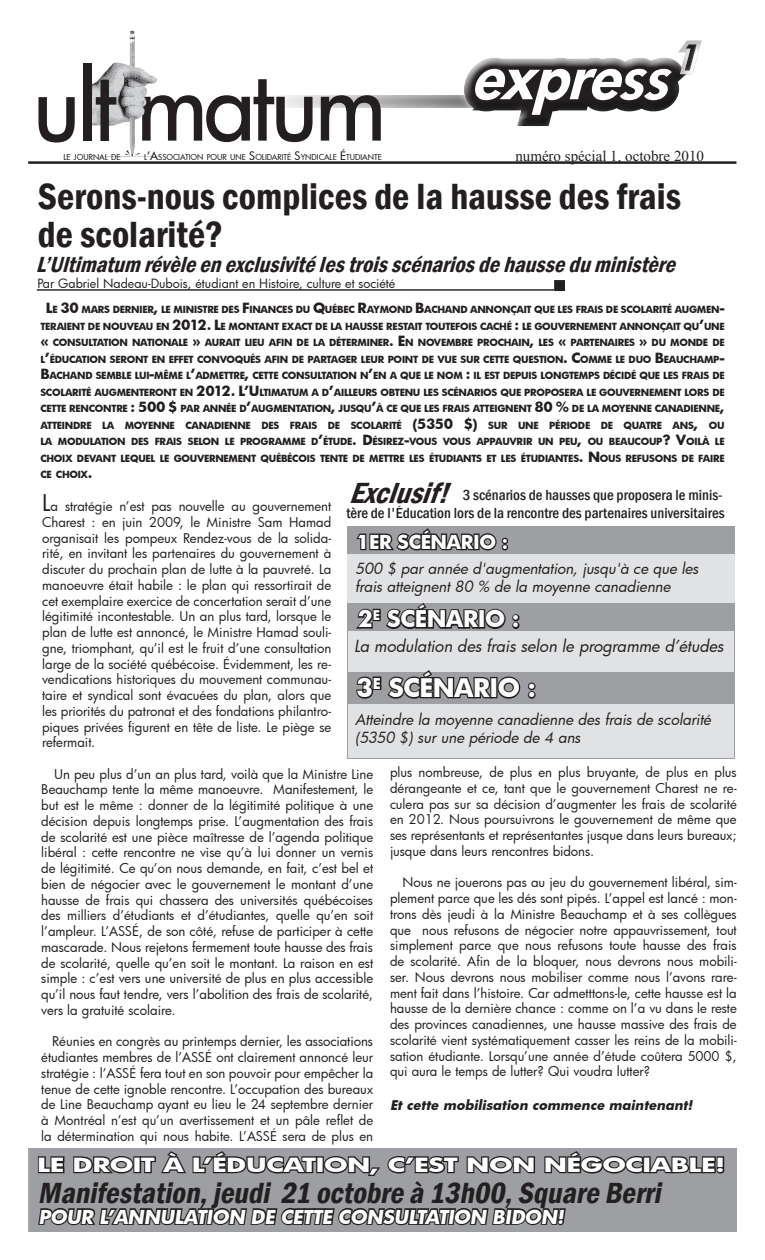
<style>
.page{position:relative;width:765px;height:1260px;background:#fff}
.page>*{position:absolute;margin:0;border:0;box-sizing:border-box;transform-origin:0 0}
.t1{font:500 93.75px "Futura";letter-spacing:-.04em;color:#231f20}
.t2{font:italic 800 60px "Futura";color:#fff}
.Titre_article{font:600 condensed 37.5px/37.5px "Franklin Gothic";color:#231f20}
.Titre_article-2{font:italic 600 condensed 30px "Franklin Gothic";color:#231f20}
.encadré_camp_de_form{font:italic 600 condensed 30px "Franklin Gothic";color:#231f20}
.Intertitre{font:700 25px "Futura";letter-spacing:-.02em;color:#fff}
.sous-titre{font:italic 600 condensed 22.5px "Franklin Gothic";color:#231f20}
.Intertitre-2{font:700 22.5px "Futura";letter-spacing:-.02em;color:#fff}
.Intertitre-3{font:700 19.12px "Futura";letter-spacing:-.02em;color:#fff;scale:1.39 1}
.Intertitre-4{font:700 18.75px "Futura";letter-spacing:-.02em;color:#fff}
.t3{font:italic 16.25px "Futura";color:#231f20}
.t4{font:italic 15px/18px "Futura";color:#231f20}
.t5{font:500 condensed 15px/18px "Franklin Gothic";color:#231f20;text-align:right}
.t6{font:15px "Times New Roman";color:#231f20}
.t7{font:13.12px/15.8px "Futura";color:#231f20;text-align:justify}
.t8{font:italic 700 13.12px "Futura";color:#231f20}
.t9{font:12.5px "Futura";color:#231f20}
.Intertitre-5{font:700 9.62px/16.5px "Futura";letter-spacing:-.03em;color:#231f20;text-align:justify}
.t10{font:500 8px "Futura";color:#231f20}
.s1{font-size:11.38px}
.s2{font-size:13.75px}
.s3{font-size:22.5px}
</style>
<div class="page">
<div style="left:111px;top:95px;width:467px;height:14px;background:#fff;opacity:.75"></div>
<div style="left:411px;top:0;width:354px;height:160px;background:#fff"></div>
<svg style="left:86px;top:30px;width:75px;height:127px"></svg>
<hr style="left:28px;top:161px;width:708px;height:3px;background:#231f20">
<svg style="left:464px;top:58px;width:214px;height:68px"></svg>
<div style="left:652px;top:19px;width:110px;height:77px;background:#231f20;opacity:.75"></div>
<svg style="left:354px;top:527px;width:156px;height:26px;background:#68676a"></svg>
<div style="left:347px;top:554px;width:388px;height:49px;background:#e1e2e4"></div>
<svg style="left:353px;top:601px;width:169px;height:30px;background:#737375"></svg>
<div style="left:348px;top:632px;width:386px;height:40px;background:#e1e2e4"></div>
<svg style="left:355px;top:668px;width:183px;height:33px;background:#79797b"></svg>
<div style="left:348px;top:705px;width:386px;height:53px;background:#e1e2e4"></div>
<hr style="left:37px;top:289px;width:527px;height:2px;background:#000">
<svg style="left:554px;top:281px;width:10px;height:9px"></svg>
<svg style="left:37px;top:1149px;width:689px;height:83px;background:#818184"></svg>
<p class="t1" style="left:33px;top:43px;width:355px">ult matum</p>
<p class="t10" style="left:63px;top:151px;width:59px">LE JOURNAL DE</p>
<p class="t10" style="left:144px;top:151px;width:239px">L<span class="s1">’A</span>SSOCIATION POUR UNE <span class="s1">S</span>OLIDARITÉ <span class="s1">S</span>YNDICALE <span class="s1">É</span>TUDIANTE</p>
<p class="t6" style="left:515px;top:146px;width:190px">numéro spécial 1, octobre 2010</p>
<p class="Titre_article" style="left:38px;top:177px;width:645px">Serons-nous complices de la hausse des frais de scolarité?</p>
<p class="sous-titre" style="left:36px;top:250px;width:648px">L’Ultimatum révèleenexclusivitélestroisscénariosdehausseduministère</p>
<h2 class="t2" style="left:471px;top:37px;width:218px">express</h2>
<p class="t9" style="left:38px;top:275px;width:359px">Par Gabriel Nadeau-Dubois, étudiant en Histoire, culture et société</p>
<p class="Intertitre-5" style="left:40px;top:301px;width:686px;text-indent:6px"><span class="s2">L</span>E <span class="s2">30</span> MARS DERNIER<span class="s2">,</span> LE MINISTRE DES <span class="s2">F</span>INANCES DU <span class="s2">Q</span>UÉBEC <span class="s2">R</span>AYMOND <span class="s2">B</span>ACHAND ANNONÇAIT QUE LES FRAIS DE SCOLARITÉ AUGMEN<span class="s2">-</span>TERAIENT DE NOUVEAU EN <span class="s2">2012. L</span>E MONTANT EXACT DE LA HAUSSE RESTAIT TOUTEFOIS CACHÉ <span class="s2">:</span> LE GOUVERNEMENT ANNONÇAIT QU<span class="s2">’</span>UNE <span class="s2">«</span> CONSULTATION NATIONALE <span class="s2">»</span> AURAIT LIEU AFIN DE LA DÉTERMINER<span class="s2">. E</span> N NOVEMBRE PROCHAIN<span class="s2">,</span> LES <span class="s2">«</span> PARTENAIRES <span class="s2">»</span> DU MONDE DE L<span class="s2">’</span>ÉDUCATION SERONT EN EFFET CONVOQUÉS AFIN DE PARTAGER LEUR POINT DE VUE SUR CETTE QUESTION<span class="s2">. C</span>OMME LE DUO <span class="s2">B</span>EAUCHAMP<span class="s2">-B</span>ACHAND SEMBLE LUI<span class="s2">-</span>MÊME L<span class="s2">’</span>ADMETTRE<span class="s2">,</span> CETTE CONSULTATION N<span class="s2">’</span>EN A QUE LE NOM <span class="s2">:</span> IL EST DEPUIS LONGTEMPS DÉCIDÉ QUE LES FRAIS DE SCOLARITÉ AUGMENTERONT EN <span class="s2">2012. L’U</span> LTIMATUM A D<span class="s2">’</span>AILLEURS OBTENU LES SCÉNARIOS QUE PROPOSERA LE GOUVERNEMENT LORS DE CETTE RENCONTRE <span class="s2">: 500 $</span> PAR ANNÉE D<span class="s2">’</span>AUGMENTATION<span class="s2">,</span> JUSQU<span class="s2">’</span>À CE QUE LES FRAIS ATTEIGNENT <span class="s2">80 %</span> DE LA MOYENNE CANADIENNE<span class="s2">, </span>ATTEINDRE LA MOYENNE CANADIENNE DES FRAIS DE SCOLARITÉ <span class="s2">(5350 $)</span> SUR UNE PÉRIODE DE QUATRE ANS<span class="s2">,</span> OU LA MODULATION DES FRAIS SELON LE PROGRAMME D<span class="s2">’</span>ÉTUDE<span class="s2">. D</span>ÉSIREZ<span class="s2">-</span>VOUS VOUS APPAUVRIR UN PEU<span class="s2">,</span> OU BEAUCOUP<span class="s2">? V</span>OILÀ LE CHOIX DEVANT LEQUEL LE GOUVERNEMENT QUÉBÉCOIS TENTE DE METTRE LES ÉTUDIANTS ET LES ÉTUDIANTES<span class="s2">. N</span> OUS REFUSONS DE FAIRE CE CHOIX<span class="s2">.</span></p>
<p class="t7" style="left:42px;top:498px;width:291px"><span class="s3">L</span>a stratégie n’est pas nouvelle au gouvernement Charest : en juin 2009, le Ministre Sam Hamad organisait les pompeux Rendez-vous de la solida&shy;rité, en invitant les partenaires du gouvernement à discuter du prochain plan de lutte à la pauvreté. La manoeuvre était habile : le plan qui ressortirait de cet exemplaire exercice de concertation serait d’une légitimité incontestable. Un an plus tard, lorsque le plan de lutte est annoncé, le Ministre Hamad souli&shy;gne, triomphant, qu’il est le fruit d’une consultation large de la société québécoise. Évidemment, les re&shy;vendications historiques du mouvement communau&shy;taire et syndical sont évacuées du plan, alors que les priorités du patronat et des fondations philantro&shy;piques privées figurent en tête de liste. Le piège se refermait.</p>
<p class="t7" style="left:41px;top:766px;width:334px;text-indent:13px">Un peu plus d’un an plus tard, voilà que la Ministre Line Beauchamp tente la même manoeuvre. Manifestement, le but est le même : donner de la légitimité politique à une décision depuis longtemps prise. L’augmentation des frais de scolarité est une pièce maîtresse de l’agenda politique libéral : cette rencontre ne vise qu’à lui donner un vernis de légitimité. Ce qu’on nous demande, en fait, c’est bel et bien de négocier avec le gouvernement le montant d’une hausse de frais qui chassera des universités québécoises des milliers d’étudiants et d’étudiantes, quelle qu’en soit l’ampleur. L’ASSÉ, de son côté, refuse de participer à cette mascarade. Nous rejetons fermement toute hausse des frais de scolarité, quelle qu’en soit le montant. La raison en est simple : c’est vers une université de plus en plus accessible qu’il nous faut tendre, vers l’abolition des frais de scolarité, vers la gratuité scolaire.</p>
<p class="t7" style="left:41px;top:1033px;width:334px;text-indent:11px">Réunies en congrès au printemps dernier, les associations étudiantes membres de l’ASSÉ ont clairement annoncé leur stratégie : l’ASSÉ fera tout en son pouvoir pour empêcher la tenue de cette ignoble rencontre. L’occupation des bureaux de Line Beauchamp ayant eu lieu le 24 septembre dernier à Montréal n’est qu’un avertissement et un pâle reflet de la détermination qui nous habite. L’ASSÉ sera de plus en</p>
<p class="encadré_camp_de_form" style="left:349px;top:473px;width:114px">Exclusif!</p>
<p class="Intertitre-4" style="left:357px;top:529px;width:153px">1ER SCÉNARIO :</p>
<p class="t4" style="left:355px;top:559px;width:345px">500 $ par année d'augmentation, jusqu'à ce que les frais atteignent 80 % de la moyenne canadienne</p>
<p class="Intertitre-2" style="left:358px;top:603px;width:163px">2<sup>E</sup> SCÉNARIO :</p>
<p class="t3" style="left:354px;top:636px;width:371px">La modulation des frais selon le programme d’études</p>
<p class="Intertitre" style="left:356px;top:670px;width:181px">3<sup>E</sup> SCÉNARIO :</p>
<p class="t4" style="left:355px;top:710px;width:357px">Atteindre la moyenne canadienne des frais de scolarité (5350 $) sur une période de 4 ans</p>
<p class="t5" style="left:347px;top:486px;width:380px">3 scénarios de hausses que proposera le minis-<br>tère de l'Éducation lors de la rencontre des partenaires universitaires</p>
<p class="t7" style="left:390px;top:764px;width:348px">plus nombreuse, de plus en plus bruyante, de plus en plus dérangeante et ce, tant que le gouvernement Charest ne re&shy;culera pas sur sa décision d’augmenter les frais de scolarité en 2012. Nous poursuivrons le gouvernement de même que ses représentants et représentantes jusque dans leurs bureaux; jusque dans leurs rencontres bidons.</p>
<p class="t7" style="left:390px;top:874px;width:348px;text-indent:13px">Nous ne jouerons pas au jeu du gouvernement libéral, sim&shy;plement parce que les dés sont pipés. L’appel est lancé : mon&shy;trons dès jeudi à la Ministre Beauchamp et à ses collègues que nous refusons de négocier notre appauvrissement, tout simplement parce que nous refusons toute hausse des frais de scolarité. Afin de la bloquer, nous devrons nous mobili&shy;ser. Nous devrons nous mobiliser comme nous l’avons rare&shy;ment fait dans l’histoire. Car admetttons-le, cette hausse est la hausse de la dernière chance : comme on l’a vu dans le reste des provinces canadiennes, une hausse massive des frais de scolarité vient systématiquement casser les reins de la mobili&shy;sation étudiante. Lorsqu’une année d’étude coûtera 5000 $, qui aura le temps de lutter? Qui voudra lutter?</p>
<p class="t8" style="left:390px;top:1096px;width:307px">Et cette mobilisation commence maintenant!</p>
<p class="Intertitre-3" style="left:37px;top:1151px;width:497px">LE DROIT À L’ÉDUCATION, C’EST NON NÉGOCIABLE!</p>
<p class="Intertitre-4" style="left:38px;top:1203px;width:531px">POUR L’ANNULATION DE CETTE CONSULTATION BIDON!</p>
<p class="Titre_article-2" style="left:38px;top:1173px;width:631px">Manifestation,jeudi 21 octobre à 13h00,Square Berri</p>
</div>
